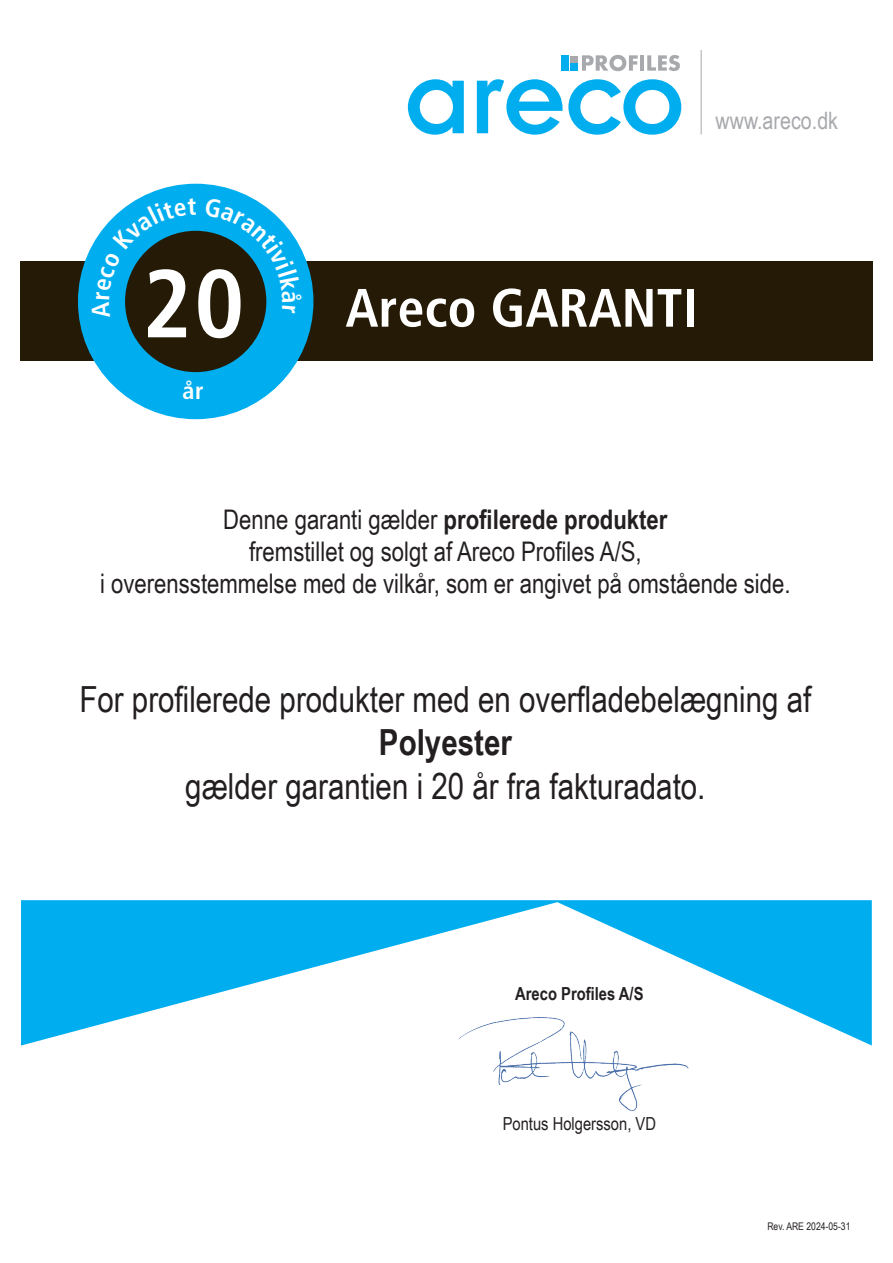
<style>
.page{position:relative;width:893px;height:1263px;background:#fff}
.page>*{position:absolute;margin:0;border:0;box-sizing:border-box;transform-origin:0 0}
.t1{font:700 condensed 96.15px "Frutiger";color:#fff}
.t2{font:700 condensed 54px "Frutiger";color:#fff}
.t3{font:36px "Arial Narrow";color:#231f20}
.t4{font:700 36px "Arial Narrow";color:#231f20}
.t5{font:27px/32.4px "Arial Narrow";color:#231f20;text-align:center}
.t6{font:24px "Arial Narrow";color:#a8a9ad}
.t7{font:700 condensed 24px "Frutiger";color:#fff}
.t8{font:18px "Arial Narrow";color:#231f20}
.t9{font:700 18px "Arial Narrow";color:#231f20}
.t10{font:10.5px "Arial Narrow";color:#231f20}
.s1{font-weight:700}
</style>
<div class="page">
<div style="left:20px;top:262px;width:852px;height:99px;background:#251a05"></div>
<svg style="left:21px;top:900px;width:851px;height:145px;fill:#00aeef"></svg>
<div style="left:78px;top:184px;width:235px;height:235px;background:#00aeef;border-radius:50%"></div>
<div style="left:125px;top:231px;width:141px;height:141px;background:#251a05;border-radius:50%"></div>
<svg style="left:408px;top:79px;width:56px;height:56px"></svg>
<svg style="left:477px;top:79px;width:204px;height:56px"></svg>
<svg style="left:582px;top:55px;width:56px;height:16px"></svg>
<hr style="left:640px;top:55px;width:4px;height:16px;background:#a8a9ad">
<svg style="left:647px;top:55px;width:33px;height:16px"></svg>
<div style="left:570px;top:56px;width:8px;height:7px;background:#a8a9ad"></div>
<div style="left:570px;top:64px;width:8px;height:7px;background:#00aeef"></div>
<div style="left:562px;top:56px;width:7px;height:15px;background:#00aeef"></div>
<hr style="left:701px;top:50px;width:1px;height:84px;background:#a8a9ad">
<img style="left:447px;top:999px;width:260px;height:113px">
<svg style="left:91px;top:198px;width:105px;height:120px"></svg>
<svg style="left:205px;top:197px;width:97px;height:116px"></svg>
<h1 class="t1" style="left:142px;top:247px;width:104px">20</h1>
<p class="t7" style="left:183px;top:377px;width:23px">år</p>
<p class="t6" style="left:716px;top:103px;width:124px">www.areco.dk</p>
<h2 class="t2" style="left:345px;top:276px;width:354px">Areco GARANTI</h2>
<p class="t5" style="left:100px;top:502px;width:692px">Denne garanti gælder <span class="s1">profilerede produkter<br></span>fremstillet og solgt af Areco Profiles A/S,<br>i overensstemmelse med de vilkår, som er angivet på omstående side.</p>
<h3 class="t3" style="left:79px;top:673px;width:733px">For profilerede produkter med en overfladebelægning af</h3>
<h3 class="t4" style="left:379px;top:715px;width:134px">Polyester</h3>
<h3 class="t3" style="left:185px;top:759px;width:522px">gælder garantien i 20 år fra fakturadato.</h3>
<p class="t9" style="left:515px;top:980px;width:130px">Areco Profiles A/S</p>
<p class="t8" style="left:503px;top:1110px;width:155px">Pontus Holgersson, VD</p>
<p class="t10" style="left:767px;top:1218px;width:85px">Rev. ARE 2024-05-31</p>
</div>
